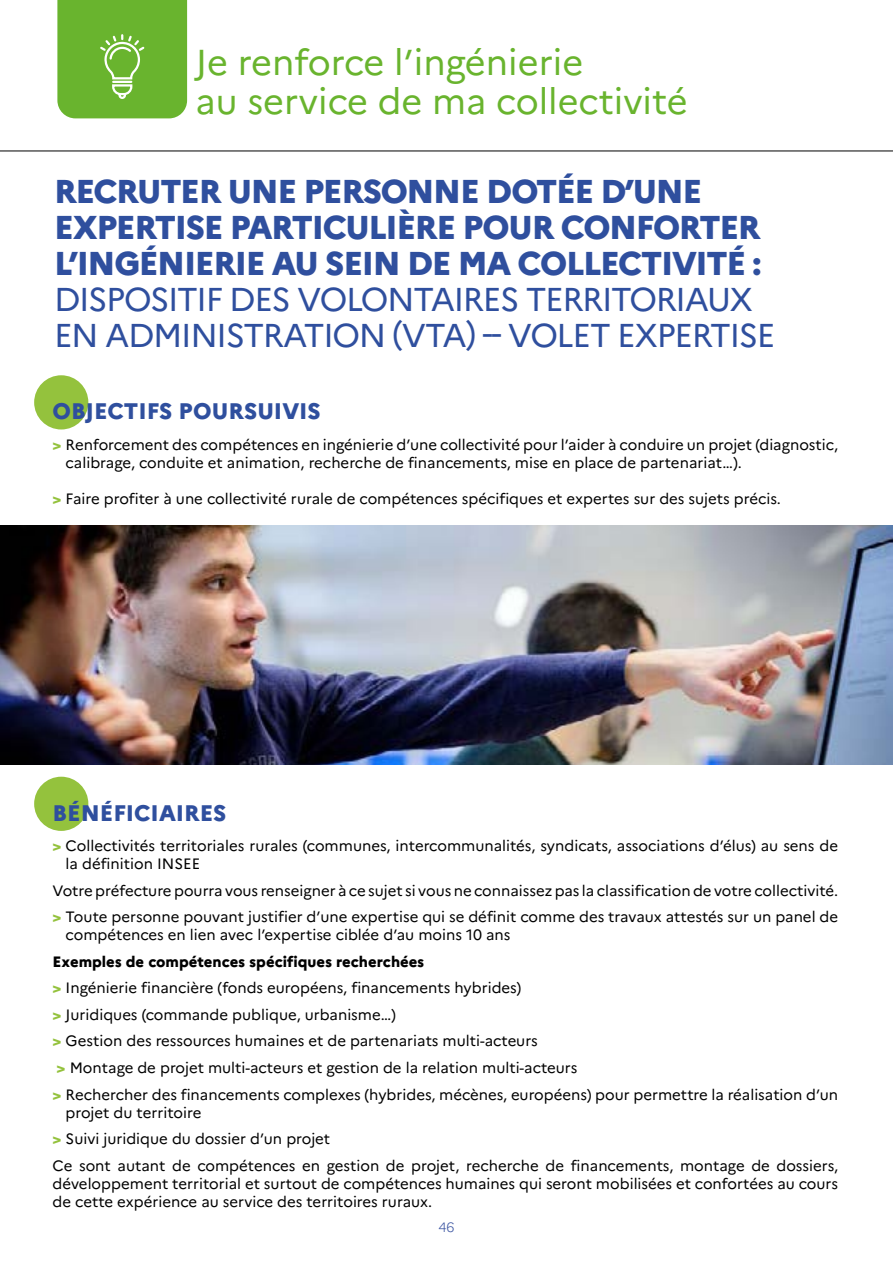
<style>
.page{position:relative;width:893px;height:1263px;background:#fff}
.page>*{position:absolute;margin:0;border:0;box-sizing:border-box;transform-origin:0 0}
.t1{font:36px/39px "Marianne";color:#69b42e}
.t2{font:800 33px/36px "Marianne";letter-spacing:-.04em;color:#2f4f9e}
.t3{font:33px/36px "Marianne";letter-spacing:-.04em;color:#2f4f9e}
.t4{font:800 22.5px "Marianne";color:#2f4f9e}
.t5{font:15px/26.5px "Marianne";color:#000}
.t6{font:300 13.5px "Marianne";color:#3e57a3}
.s1{font-weight:800;color:#94c23d}
.s2{font-weight:800}
</style>
<div class="page">
<div style="left:34px;top:375px;width:54px;height:54px;background:#94c23d;border-radius:50%"></div>
<div style="left:34px;top:777px;width:54px;height:54px;background:#94c23d;border-radius:50%"></div>
<img style="left:0;top:525px;width:893px;height:239px">
<svg style="left:57px;top:0;width:130px;height:118px;background:#70b738"></svg>
<hr style="left:0;top:151px;width:893px;height:1px;background:#000">
<h1 class="t1" style="left:196px;top:42px;width:494px">Je renforce l’ingénierie<br>au service de ma collectivité</h1>
<h2 class="t2" style="left:54px;top:173px;width:709px">RECRUTER UNE PERSONNE DOTÉE D’UNE<br>EXPERTISE PARTICULIÈRE POUR CONFORTER<br>L’INGÉNIERIE AU SEIN DE MA COLLECTIVITÉ :</h2>
<h2 class="t3" style="left:54px;top:281px;width:723px">DISPOSITIF DES VOLONTAIRES TERRITORIAUX<br>EN ADMINISTRATION (VTA) -- VOLET EXPERTISE</h2>
<h3 class="t4" style="left:53px;top:397px;width:270px">OBJECTIFS POURSUIVIS</h3>
<p class="t5" style="left:66px;top:436px;width:774px;line-height:18px;text-indent:-13px"><span class="s1">&gt;</span> Renforcement des compétences en ingénierie d’une collectivité pour l’aider à conduire un projet (diagnostic, calibrage, conduite et animation, recherche de financements, mise en place de partenariat…).</p>
<p class="t5" style="left:53px;top:485px;width:730px"><span class="s1">&gt;</span> Faire profiter à une collectivité rurale de compétences spécifiques et expertes sur des sujets précis.</p>
<h3 class="t4" style="left:53px;top:799px;width:175px">BÉNÉFICIAIRES</h3>
<p class="t5" style="left:66px;top:837px;width:774px;line-height:18px;text-indent:-13px"><span class="s1">&gt;</span> Collectivités territoriales rurales (communes, intercommunalités, syndicats, associations d’élus) au sens de la définition INSEE</p>
<p class="t5" style="left:53px;top:877px;width:787px">Votre préfecture pourra vous renseigner à ce sujet si vous ne connaissez pas la classification de votre collectivité. <span class="s1">&gt;</span> Toute personne pouvant justifier d’une expertise qui se définit comme des travaux attestés sur un panel de</p>
<p class="t5" style="left:66px;top:922px;width:446px">compétences en lien avec l’expertise ciblée d’au moins 10 ans</p>
<p class="t5" style="left:53px;top:948px;width:787px"><span class="s2">Exemples de compétences spécifiques recherchées<br></span><span class="s1">&gt;</span> Ingénierie financière (fonds européens, financements hybrides)<br><span class="s1">&gt;</span> Juridiques (commande publique, urbanisme…)<br><span class="s1">&gt;</span> Gestion des ressources humaines et de partenariats multi-acteurs<br><span class="s1">&gt;</span> Montage de projet multi-acteurs et gestion de la relation multi-acteurs<br><span class="s1">&gt;</span> Rechercher des financements complexes (hybrides, mécènes, européens) pour permettre la réalisation d’un</p>
<p class="t5" style="left:53px;top:1099px;width:787px;text-indent:13px">projet du territoire<br><span class="s1">&gt;</span> Suivi juridique du dossier d’un projet<br>Ce sont autant de compétences en gestion de projet, recherche de financements, montage de dossiers,</p>
<p class="t5" style="left:53px;top:1174px;width:787px;line-height:18px">développement territorial et surtout de compétences humaines qui seront mobilisées et confortées au cours de cette expérience au service des territoires ruraux.</p>
<p class="t6" style="left:438px;top:1219px;width:18px">46</p>
</div>
